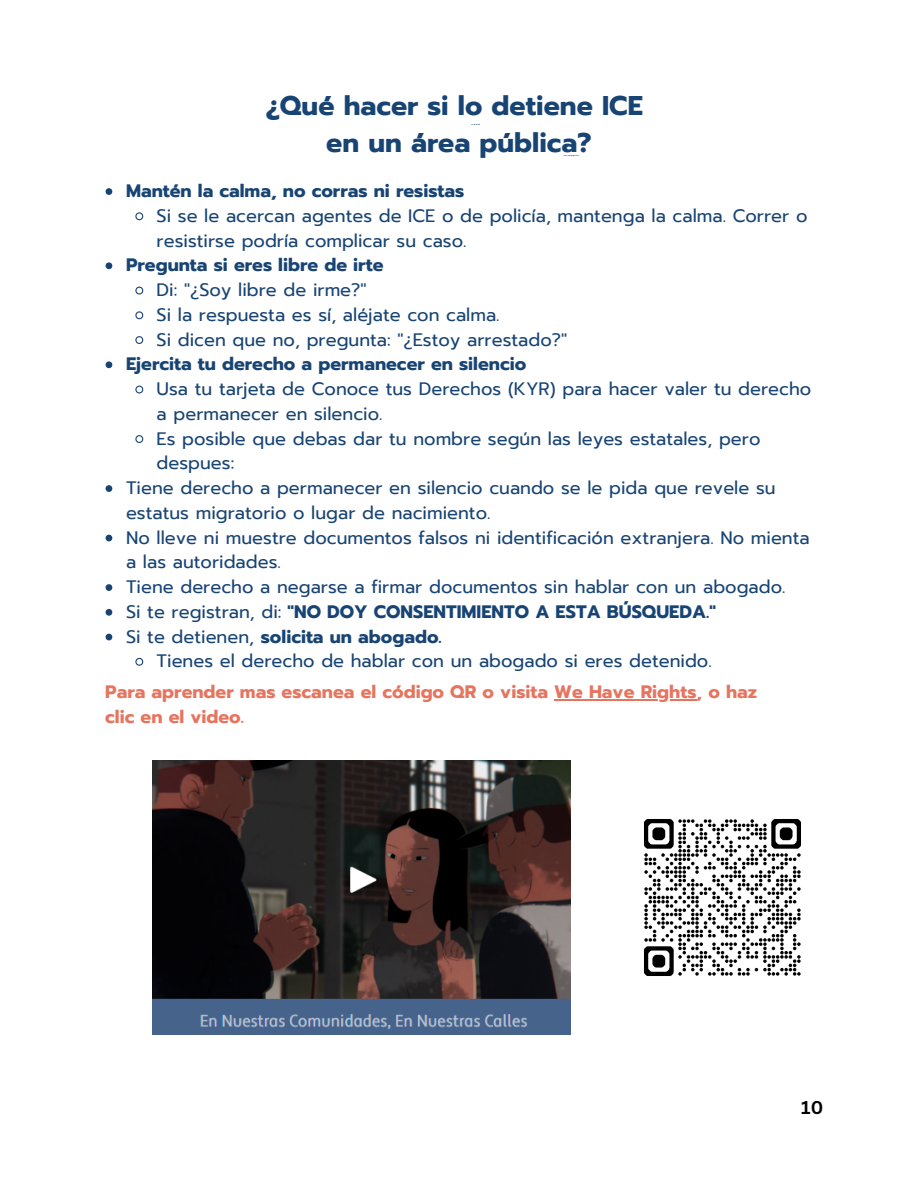
<style>
.page{position:relative;width:918px;height:1188px;background:#fff}
.page>*{position:absolute;margin:0;border:0;box-sizing:border-box;transform-origin:0 0}
.t1{font:700 27px/37.2px "Prompt";color:#184474;text-align:center}
.t2{font:18px/24.8px "Prompt";color:#184474}
.t3{font:700 18px "Prompt";color:#184474}
.t4{font:700 18px "Prompt";color:#e67560}
.t5{font:700 18px "Canva Sans";color:#000}
.s1{font-weight:400}
</style>
<div class="page">
<svg style="left:106px;top:188px;width:6px;height:7px"></svg>
<svg style="left:135px;top:212px;width:9px;height:9px"></svg>
<svg style="left:106px;top:262px;width:6px;height:7px"></svg>
<svg style="left:135px;top:286px;width:9px;height:9px"></svg>
<svg style="left:135px;top:311px;width:9px;height:9px"></svg>
<svg style="left:135px;top:336px;width:9px;height:8px"></svg>
<svg style="left:106px;top:361px;width:6px;height:7px"></svg>
<svg style="left:135px;top:385px;width:9px;height:9px"></svg>
<svg style="left:135px;top:435px;width:9px;height:8px"></svg>
<svg style="left:106px;top:485px;width:6px;height:7px"></svg>
<svg style="left:106px;top:535px;width:6px;height:6px"></svg>
<svg style="left:106px;top:584px;width:6px;height:7px"></svg>
<svg style="left:106px;top:609px;width:6px;height:7px"></svg>
<svg style="left:106px;top:634px;width:6px;height:6px"></svg>
<svg style="left:135px;top:657px;width:9px;height:9px"></svg>
<img style="left:644px;top:819px;width:157px;height:157px">
<img style="left:152px;top:761px;width:419px;height:273px">
<hr style="left:554px;top:699px;width:143px;height:2px;background:#e67560">
<h1 class="t1" style="left:266px;top:87px;width:379px">¿Qué hacer si lo detiene ICE en un área pública?</h1>
<p class="t3" style="left:126px;top:178px;width:340px">Mantén la calma, no corras ni resistas</p>
<p class="t2" style="left:157px;top:204px;width:652px">Si se le acercan agentes de ICE o de policía, mantenga la calma. Correr o resistirse podría complicar su caso.</p>
<p class="t3" style="left:126px;top:252px;width:259px">Pregunta si eres libre de irte</p>
<p class="t2" style="left:157px;top:278px;width:211px">Di: "¿Soy libre de irme?"</p>
<p class="t2" style="left:157px;top:303px;width:344px">Si la respuesta es sí, aléjate con calma.</p>
<p class="t2" style="left:157px;top:327px;width:412px">Si dicen que no, pregunta: "¿Estoy arrestado?"</p>
<p class="t3" style="left:126px;top:351px;width:402px">Ejercita tu derecho a permanecer en silencio</p>
<p class="t2" style="left:157px;top:377px;width:656px">Usa tu tarjeta de Conoce tus Derechos (KYR) para hacer valer tu derecho a permanecer en silencio.</p>
<p class="t2" style="left:157px;top:426px;width:605px">Es posible que debas dar tu nombre según las leyes estatales, pero despues:</p>
<p class="t2" style="left:126px;top:476px;width:651px">Tiene derecho a permanecer en silencio cuando se le pida que revele su estatus migratorio o lugar de nacimiento.</p>
<p class="t2" style="left:126px;top:525px;width:685px">No lleve ni muestre documentos falsos ni identificación extranjera. No mienta a las autoridades.</p>
<p class="t2" style="left:126px;top:575px;width:661px">Tiene derecho a negarse a firmar documentos sin hablar con un abogado.</p>
<p class="t3" style="left:126px;top:598px;width:591px"><span class="s1">Si te registran, di:</span> "NO DOY CONSENTIMIENTO A ESTA BÚSQUEDA."</p>
<p class="t3" style="left:126px;top:623px;width:317px"><span class="s1">Si te detienen,</span> solicita un abogado.</p>
<p class="t2" style="left:157px;top:649px;width:557px">Tienes el derecho de hablar con un abogado si eres detenido.</p>
<h2 class="t4" style="left:105px;top:679px;width:653px">Para aprender mas escanea el código QR o visita We Have Rights, o haz</h2>
<p class="t4" style="left:105px;top:703px;width:140px">clic en el video.</p>
<p class="t5" style="left:801px;top:1094px;width:24px">10</p>
</div>
